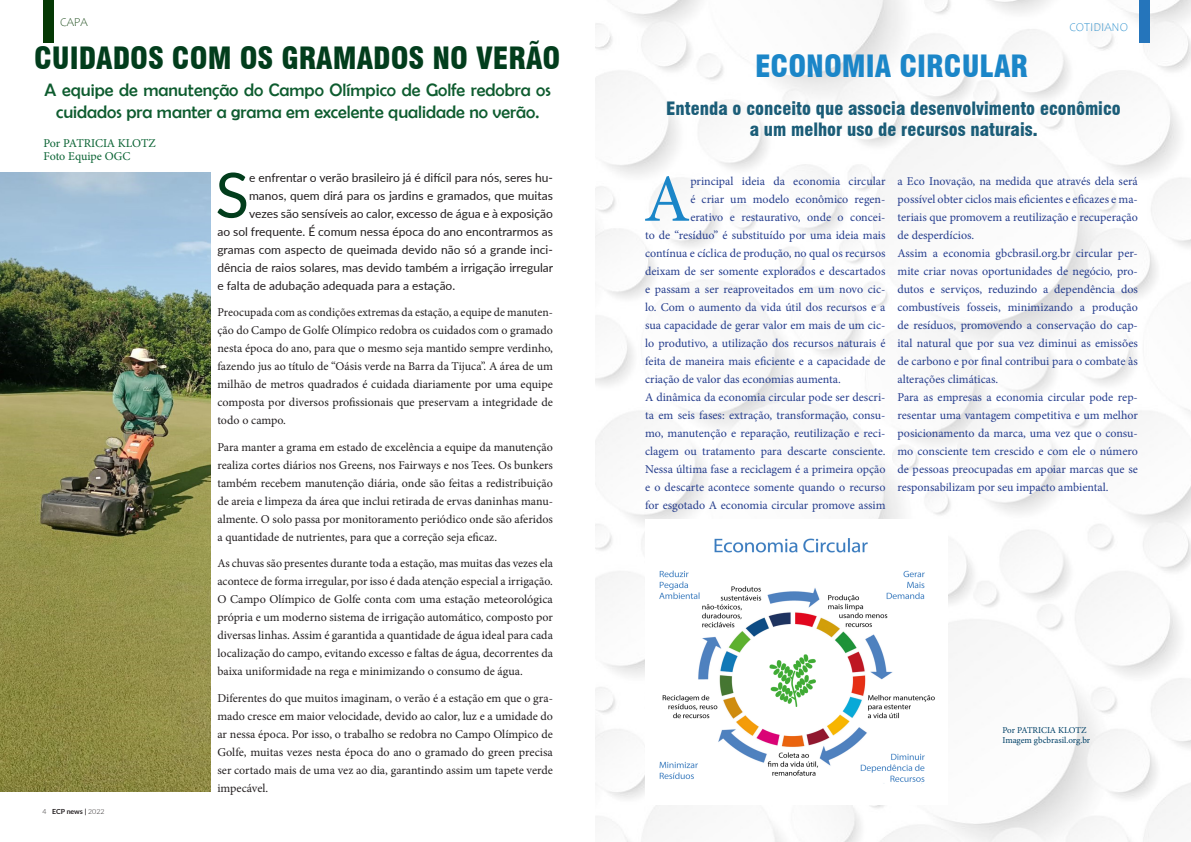
<style>
.page{position:relative;width:1191px;height:842px;background:#fff}
.page>*{position:absolute;margin:0;border:0;box-sizing:border-box;transform-origin:0 0}
.t1{font:67.4px "Minion Pro";color:#1b86c8}
.Body_text{font:62.2px "Lato";color:#023d1c}
.t2{font:900 condensed 30px "Swiss 721 BT";color:#023d1c}
.t3{font:900 condensed 30px "Swiss 721 BT";color:#1b86c8}
.t4{font:18px/21.6px "Berlin Sans FB";color:#0e5c2f;text-align:center}
.t5{font:900 condensed 18px/21.6px "Swiss 721 BT";color:#1b5d78;text-align:center}
.t6{font:12px/18px "Minion Pro";color:#253d8d;text-align:justify}
.Body_text-2{font:12px/18px "Minion Pro";color:#231f20;text-align:justify}
.Body_text-3{font:12px "Lato";color:#231f20}
.t7{font:12px "Minion Pro";letter-spacing:-.005em;color:#0a6333}
.t8{font:300 12px "Candara";color:#1b86c8}
.t9{font:300 12px "Candara";color:#053904}
.t10{font:9px "Minion Pro";letter-spacing:-.005em;color:#004067}
.t11{font:700 7px "Lato";letter-spacing:-.005em;color:#231f20}
.s1{font-weight:300}
</style>
<div class="page">
<img style="left:595px;top:0;width:596px;height:842px">
<div style="left:44px;top:0;width:10px;height:43px;background:#053904"></div>
<div style="left:1138px;top:0;width:11px;height:43px;background:#2575bb"></div>
<img style="left:0;top:173px;width:210px;height:618px">
<img style="left:645px;top:520px;width:302px;height:284px">
<p class="t9" style="left:60px;top:16px;width:29px">CAPA</p>
<p class="t2" style="left:34px;top:40px;width:528px">CUIDADOS COM OS GRAMADOS NO VERÃO</p>
<p class="t4" style="left:45px;top:79px;width:507px">A equipe de manutenção do Campo Olímpico de Golfe redobra os cuidados pra manter a grama em excelente qualidade no verão.</p>
<p class="t7" style="left:44px;top:135px;width:114px">Por PATRICIA KLOTZ</p>
<p class="t7" style="left:44px;top:148px;width:88px">Foto Equipe OGC</p>
<p class="t11" style="left:43px;top:806px;width:63px"><span class="s1">4</span> ECP news | <span class="s1">2022</span></p>
<p class="Body_text" style="left:215px;top:150px;width:35px">S</p>
<p class="Body_text-3" style="left:249px;top:169px;width:305px">e enfrentar o verão brasileiro já é difícil para nós, seres hu-</p>
<p class="Body_text-3" style="left:249px;top:187px;width:305px">manos, quem dirá para os jardins e gramados, que muitas</p>
<p class="Body_text-3" style="left:249px;top:205px;width:305px">vezes são sensíveis ao calor, excesso de água e à exposição</p>
<p class="Body_text-3" style="left:217px;top:223px;width:337px">ao sol frequente. É comum nessa época do ano encontrarmos as</p>
<p class="Body_text-3" style="left:217px;top:241px;width:337px">gramas com aspecto de queimada devido não só a grande inci-</p>
<p class="Body_text-3" style="left:217px;top:259px;width:337px">dência de raios solares, mas devido também a irrigação irregular</p>
<p class="Body_text-3" style="left:217px;top:277px;width:239px">e falta de adubação adequada para a estação.</p>
<p class="Body_text-2" style="left:217px;top:303px;width:337px">Preocupada com as condições extremas da estação, a equipe de manuten&shy;ção do Campo de Golfe Olímpico redobra os cuidados com o gramado nesta época do ano, para que o mesmo seja mantido sempre verdinho, fazendo jus ao título de “Oásis verde na Barra da Tijuca”. A área de um milhão de metros quadrados é cuidada diariamente por uma equipe composta por diversos profissionais que preservam a integridade de todo o campo.</p>
<p class="Body_text-2" style="left:217px;top:438px;width:337px">Para manter a grama em estado de excelência a equipe da manutenção realiza cortes diários nos Greens, nos Fairways e nos Tees. Os bunkers também recebem manutenção diária, onde são feitas a redistribuição de areia e limpeza da área que inclui retirada de ervas daninhas manu&shy;almente. O solo passa por monitoramento periódico onde são aferidos a quantidade de nutrientes, para que a correção seja eficaz.</p>
<p class="Body_text-2" style="left:217px;top:554px;width:337px">As chuvas são presentes durante toda a estação, mas muitas das vezes ela acontece de forma irregular, por isso é dada atenção especial a irrigação.<br>O Campo Olímpico de Golfe conta com uma estação meteorológica própria e um moderno sistema de irrigação automático, composto por diversas linhas. Assim é garantida a quantidade de água ideal para cada localização do campo, evitando excesso e faltas de água, decorrentes da baixa uniformidade na rega e minimizando o consumo de água.</p>
<p class="Body_text-2" style="left:217px;top:689px;width:337px">Diferentes do que muitos imaginam, o verão é a estação em que o gra&shy;mado cresce em maior velocidade, devido ao calor, luz e a umidade do ar nessa época. Por isso, o trabalho se redobra no Campo Olímpico de Golfe, muitas vezes nesta época do ano o gramado do green precisa ser cortado mais de uma vez ao dia, garantindo assim um tapete verde impecável.</p>
<p class="t8" style="left:1069px;top:21px;width:60px">COTIDIANO</p>
<p class="t3" style="left:755px;top:48px;width:275px">ECONOMIA CIRCULAR</p>
<p class="t5" style="left:666px;top:97px;width:456px">Entenda o conceito que associa desenvolvimento econômico a um melhor uso de recursos naturais.</p>
<p class="t1" style="left:644px;top:154px;width:48px">A</p>
<p class="t6" style="left:690px;top:172px;width:197px">principal ideia da economia circular</p>
<p class="t6" style="left:897px;top:172px;width:242px">a Eco Inovação, na medida que através dela será possível obter ciclos mais eficientes e eficazes e ma&shy;teriais que promovem a reutilização e recuperação de desperdícios.</p>
<p class="t6" style="left:897px;top:244px;width:242px">Assim a economia gbcbrasil.org.br circular per&shy;mite criar novas oportunidades de negócio, pro&shy;dutos e serviços, reduzindo a dependência dos combustíveis fosseis, minimizando a produção de resíduos, promovendo a conservação do cap&shy;ital natural que por sua vez diminui as emissões de carbono e por final contribui para o combate às alterações climáticas.</p>
<p class="t6" style="left:897px;top:388px;width:242px">Para as empresas a economia circular pode rep&shy;resentar uma vantagem competitiva e um melhor posicionamento da marca, uma vez que o consu&shy;mo consciente tem crescido e com ele o número de pessoas preocupadas em apoiar marcas que se responsabilizam por seu impacto ambiental.</p>
<p class="t6" style="left:690px;top:190px;width:197px">é criar um modelo econômico regen-</p>
<p class="t6" style="left:690px;top:208px;width:197px">erativo e restaurativo, onde o concei-</p>
<p class="t6" style="left:645px;top:226px;width:242px">to de “resíduo” é substituído por uma ideia mais</p>
<p class="t6" style="left:645px;top:244px;width:242px">contínua e cíclica de produção, no qual os recursos</p>
<p class="t6" style="left:645px;top:262px;width:242px">deixam de ser somente explorados e descartados</p>
<p class="t6" style="left:645px;top:280px;width:242px">e passam a ser reaproveitados em um novo cic-</p>
<p class="t6" style="left:645px;top:298px;width:242px">lo. Com o aumento da vida útil dos recursos e a</p>
<p class="t6" style="left:645px;top:316px;width:242px">sua capacidade de gerar valor em mais de um cic-</p>
<p class="t6" style="left:645px;top:334px;width:242px">lo produtivo, a utilização dos recursos naturais é</p>
<p class="t6" style="left:645px;top:352px;width:242px">feita de maneira mais eficiente e a capacidade de</p>
<p class="t6" style="left:645px;top:370px;width:197px">criação de valor das economias aumenta.</p>
<p class="t6" style="left:645px;top:388px;width:242px">A dinâmica da economia circular pode ser descri&shy;ta em seis fases: extração, transformação, consu&shy;mo, manutenção e reparação, reutilização e reci&shy;clagem ou tratamento para descarte consciente.<br>Nessa última fase a reciclagem é a primeira opção e o descarte acontece somente quando o recurso for esgotado A economia circular promove assim</p>
<p class="t10" style="left:1002px;top:724px;width:86px">Por PATRICIA KLOTZ</p>
<p class="t10" style="left:1002px;top:734px;width:89px">Imagem gbcbrasil.org.br</p>
</div>
